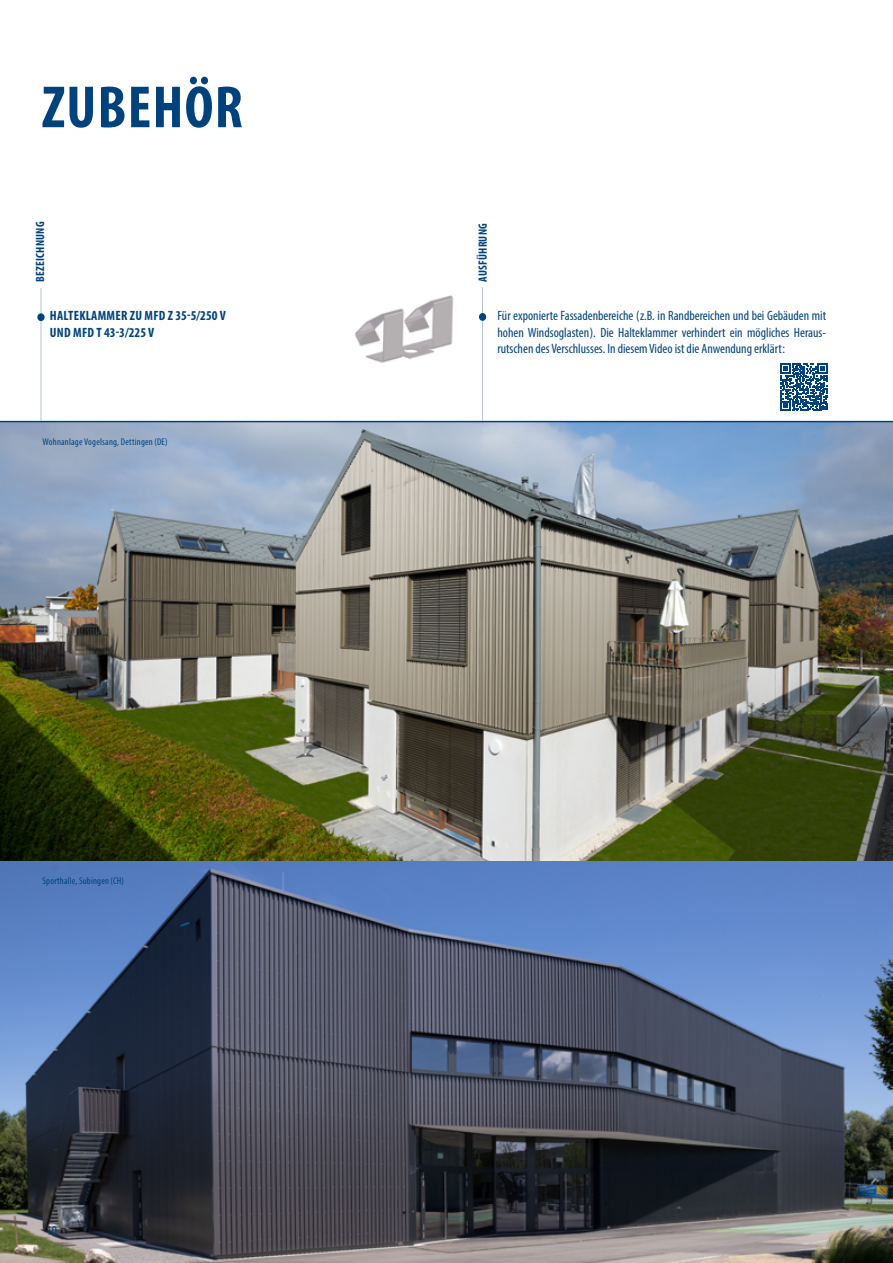
<style>
.page{position:relative;width:893px;height:1263px;background:#fff}
.page>*{position:absolute;margin:0;border:0;box-sizing:border-box;transform-origin:0 0}
.D_Titel{font:700 condensed 60px "Myriad Pro";letter-spacing:.02em;color:#00437c}
.D_Lauftext{font:condensed 13.5px/16.5px "Myriad Pro";color:#00437c;text-align:justify}
.D_Lauftext_Titel{font:700 condensed 13.5px/16.5px "Myriad Pro";letter-spacing:.02em;color:#00437c}
.D_Achsentitel{font:700 condensed 12px "Myriad Pro";letter-spacing:.02em;color:#00437c}
.Bild-Legende_6_5{font:condensed 9.75px "Myriad Pro";letter-spacing:.02em;color:#00437c}
</style>
<div class="page">
<img style="left:355px;top:295px;width:99px;height:68px">
<img style="left:0;top:422px;width:893px;height:439px">
<img style="left:0;top:861px;width:893px;height:402px">
<svg style="left:780px;top:364px;width:48px;height:47px"></svg>
<hr style="left:0;top:421px;width:893px;height:1px;background:#00437c">
<hr style="left:41px;top:288px;width:1px;height:133px;background:#b6c1d9">
<hr style="left:482px;top:288px;width:1px;height:133px;background:#b6c1d9">
<div style="left:37px;top:313px;width:8px;height:8px;border:2px solid #00437c;border-radius:50%"></div>
<div style="left:479px;top:313px;width:7px;height:8px;border:2px solid #00437c;border-radius:50%"></div>
<p class="D_Titel" style="left:42px;top:70px;width:202px">ZUBEHÖR</p>
<p class="D_Achsentitel" style="left:33px;top:282px;width:62px;rotate:-90deg">BEZEICHNUNG</p>
<p class="D_Achsentitel" style="left:475px;top:282px;width:60px;rotate:-90deg">AUSFÜHRUNG</p>
<p class="D_Lauftext_Titel" style="left:50px;top:307px;width:177px">HALTEKLAMMER ZU MFD Z 35-5/250 V<br>UND MFD T 43-3/225 V</p>
<p class="D_Lauftext" style="left:497px;top:307px;width:330px">Für exponierte Fassadenbereiche (z.B. in Randbereichen und bei Gebäuden mit hohen Windsoglasten). Die Halteklammer verhindert ein mögliches Heraus&shy;rutschen des Verschlusses. In diesem Video ist die Anwendung erklärt:</p>
<p class="Bild-Legende_6_5" style="left:43px;top:436px;width:127px">Wohnanlage Vogelsang, Dettingen (DE)</p>
<p class="Bild-Legende_6_5" style="left:43px;top:875px;width:83px">Sporthalle, Subingen (CH)</p>
<p class="D_Lauftext" style="left:47px;top:1222px;width:12px">10</p>
</div>
